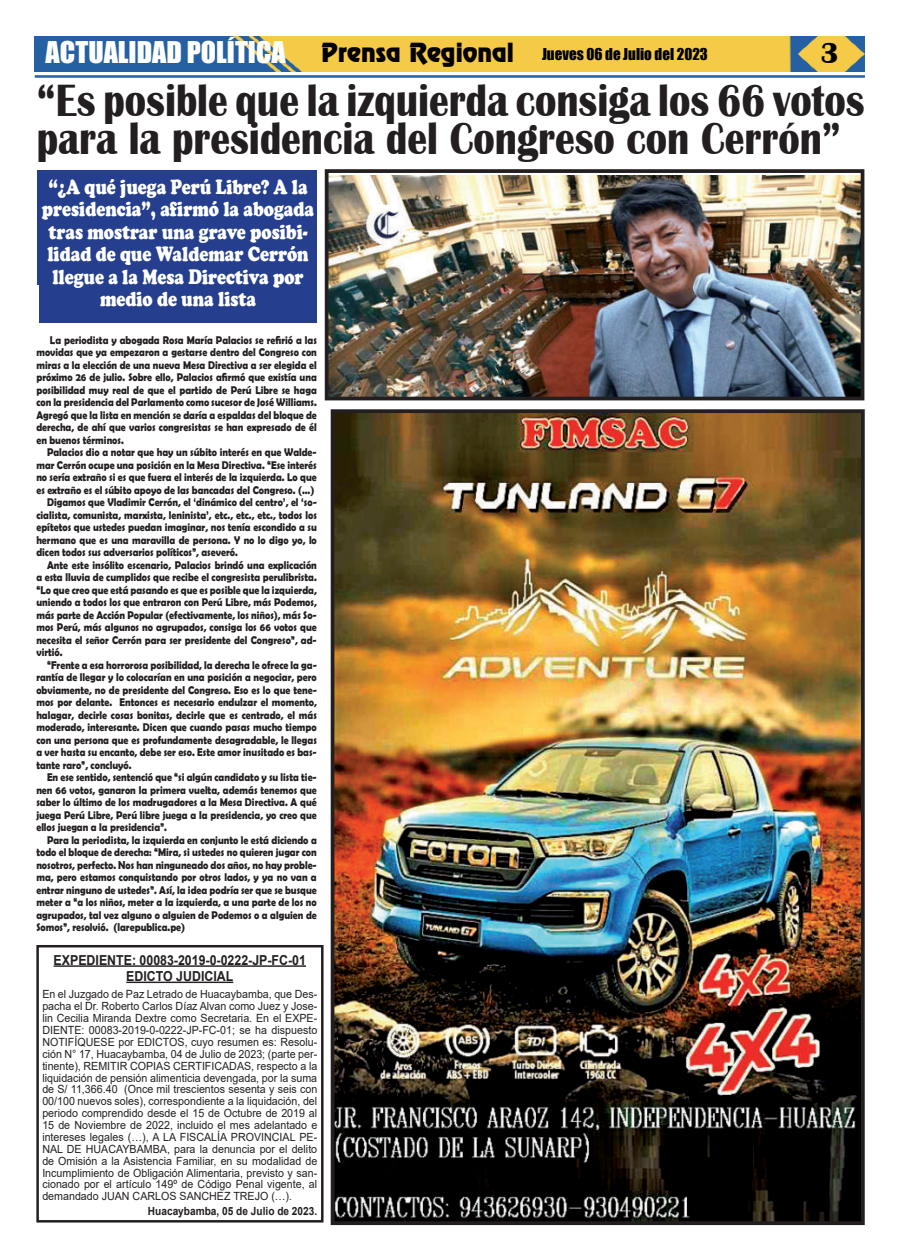
<style>
.page{position:relative;width:900px;height:1258px;background:#fff}
.page>*{position:absolute;margin:0;border:0;box-sizing:border-box;transform-origin:0 0}
.t1{font:700 46.5px/37.5px "Britannic";color:#231f20;scale:.85 1}
.t2{font:700 30px "Britannic";color:#020000}
.t3{font:27.5px "Impact";color:#fff}
.t4{font:900 21.25px/22.5px "Cooper";color:#fff;text-align:center;scale:.8 1}
.t5{font:15px "Impact";color:#000}
.t6{font:700 13.75px/16.2px "Arial";color:#231f20;text-align:center;scale:.9 1}
.t7{font:700 11.25px/12.5px "Berlin Sans FB Demi";color:#231f20;text-align:justify;scale:.88 1}
.t8{font:11.25px/11.9px "Arial";color:#231f20;text-align:justify;scale:.95 1}
.t9{font:700 11.25px "Arial";color:#231f20;scale:.9 1}
.s1{font-family:"Renfrew Normal";font-size:23.75px;color:#020000}
</style>
<div class="page">
<hr style="left:35px;top:75px;width:830px;height:3px;background:#2361a2">
<img style="left:35px;top:36px;width:830px;height:36px">
<img style="left:336px;top:414px;width:524px;height:806px">
<div style="left:331px;top:409px;width:534px;height:816px;border:4px solid #231f20"></div>
<img style="left:330px;top:175px;width:529px;height:220px">
<div style="left:325px;top:169px;width:539px;height:231px;border:4px solid #231f20"></div>
<div style="left:37px;top:170px;width:280px;height:115px;background:#253f8e"></div>
<div style="left:39px;top:180px;width:278px;height:142px;background:#253f8e"></div>
<div style="left:36px;top:945px;width:288px;height:277px;border:3px solid #231f20"></div>
<hr style="left:54px;top:965px;width:252px;height:2px;background:#231f20">
<hr style="left:126px;top:982px;width:107px;height:1px;background:#231f20">
<h3 class="t3" style="left:46px;top:38px;width:242px">ACTUALIDAD POLÍTICA</h3>
<h3 class="t5" style="left:321px;top:46px;width:388px"><span class="s1">Prensa Regional</span> Jueves 06 de Julio del 2023</h3>
<h2 class="t2" style="left:820px;top:38px;width:20px">3</h2>
<h1 class="t1" style="left:37px;top:82px;width:975px">“Es posible que la izquierda consiga los 66 votos para la presidencia del Congreso con Cerrón”</h1>
<h3 class="t4" style="left:42px;top:177px;width:342px">“¿A qué juega Perú Libre? A la presidencia”, afirmó la abogada tras mostrar una grave posibi&shy;lidad de que Waldemar Cerrón llegue a la Mesa Directiva por medio de una lista</h3>
<p class="t7" style="left:36px;top:333px;width:320px;text-indent:14px">La periodista y abogada Rosa María Palacios se refirió a las movidas que ya empezaron a gestarse dentro del Congreso con miras a la elección de una nueva Mesa Directiva a ser elegida el próximo 26 de julio. Sobre ello, Palacios afirmó que existía una posibilidad muy real de que el partido de Perú Libre se haga con la presidencia del Parlamento como sucesor de José Williams.<br>Agregó que la lista en mención se daría a espaldas del bloque de derecha, de ahí que varios congresistas se han expresado de él en buenos términos.</p>
<p class="t7" style="left:47px;top:446px;width:308px">Palacios dio a notar que hay un súbito interés en que Walde-</p>
<p class="t7" style="left:36px;top:459px;width:320px">mar Cerrón ocupe una posición en la Mesa Directiva. “Ese interés</p>
<p class="t7" style="left:36px;top:471px;width:320px">no sería extraño si es que fuera el interés de la izquierda. Lo que</p>
<p class="t7" style="left:36px;top:484px;width:317px">es extraño es el súbito apoyo de las bancadas del Congreso. (...)</p>
<p class="t7" style="left:47px;top:496px;width:308px">Digamos que Vladimir Cerrón, el ‘dinámico del centro’, el ‘so-</p>
<p class="t7" style="left:36px;top:509px;width:320px">cialista, comunista, marxista, leninista’, etc., etc., etc., todos los</p>
<p class="t7" style="left:36px;top:521px;width:320px">epítetos que ustedes puedan imaginar, nos tenía escondido a su</p>
<p class="t7" style="left:36px;top:534px;width:320px">hermano que es una maravilla de persona. Y no lo digo yo, lo</p>
<p class="t7" style="left:36px;top:546px;width:230px">dicen todos sus adversarios políticos”, aseveró.</p>
<p class="t7" style="left:47px;top:559px;width:308px">Ante este insólito escenario, Palacios brindó una explicación</p>
<p class="t7" style="left:36px;top:571px;width:320px">a esta lluvia de cumplidos que recibe el congresista perulibrista.</p>
<p class="t7" style="left:36px;top:584px;width:320px">“Lo que creo que está pasando es que es posible que la izquierda,</p>
<p class="t7" style="left:36px;top:596px;width:320px">uniendo a todos los que entraron con Perú Libre, más Podemos,</p>
<p class="t7" style="left:36px;top:609px;width:320px">más parte de Acción Popular (efectivamente, los niños), más So-</p>
<p class="t7" style="left:36px;top:621px;width:320px">mos Perú, más algunos no agrupados, consiga los 66 votos que</p>
<p class="t7" style="left:36px;top:634px;width:320px">necesita el señor Cerrón para ser presidente del Congreso”, ad-</p>
<p class="t7" style="left:36px;top:646px;width:31px">virtió.</p>
<p class="t7" style="left:47px;top:659px;width:308px">“Frente a esa horrorosa posibilidad, la derecha le ofrece la ga-</p>
<p class="t7" style="left:36px;top:671px;width:320px">rantía de llegar y lo colocarían en una posición a negociar, pero</p>
<p class="t7" style="left:36px;top:684px;width:320px">obviamente, no de presidente del Congreso. Eso es lo que tene-</p>
<p class="t7" style="left:36px;top:696px;width:320px">mos por delante. Entonces es necesario endulzar el momento,</p>
<p class="t7" style="left:36px;top:709px;width:320px">halagar, decirle cosas bonitas, decirle que es centrado, el más</p>
<p class="t7" style="left:36px;top:721px;width:320px">moderado, interesante. Dicen que cuando pasas mucho tiempo</p>
<p class="t7" style="left:36px;top:734px;width:320px">con una persona que es profundamente desagradable, le llegas</p>
<p class="t7" style="left:36px;top:746px;width:320px">a ver hasta su encanto, debe ser eso. Este amor inusitado es bas-</p>
<p class="t7" style="left:36px;top:759px;width:110px">tante raro”, concluyó.</p>
<p class="t7" style="left:47px;top:771px;width:308px">En ese sentido, sentenció que “si algún candidato y su lista tie-</p>
<p class="t7" style="left:36px;top:784px;width:320px">nen 66 votos, ganaron la primera vuelta, además tenemos que</p>
<p class="t7" style="left:36px;top:796px;width:320px">saber lo último de los madrugadores a la Mesa Directiva. A qué</p>
<p class="t7" style="left:36px;top:809px;width:320px">juega Perú Libre, Perú libre juega a la presidencia, yo creo que</p>
<p class="t7" style="left:36px;top:821px;width:150px">ellos juegan a la presidencia”.</p>
<p class="t7" style="left:47px;top:834px;width:308px">Para la periodista, la izquierda en conjunto le está diciendo a</p>
<p class="t7" style="left:36px;top:846px;width:320px">todo el bloque de derecha: “Mira, si ustedes no quieren jugar con</p>
<p class="t7" style="left:36px;top:859px;width:320px">nosotros, perfecto. Nos han ninguneado dos años, no hay proble-</p>
<p class="t7" style="left:36px;top:871px;width:320px">ma, pero estamos conquistando por otros lados, y ya no van a</p>
<p class="t7" style="left:36px;top:884px;width:320px">entrar ninguno de ustedes”. Así, la idea podría ser que se busque</p>
<p class="t7" style="left:36px;top:896px;width:320px">meter a “a los niños, meter a la izquierda, a una parte de los no</p>
<p class="t7" style="left:36px;top:909px;width:320px">agrupados, tal vez alguno o alguien de Podemos o a alguien de</p>
<p class="t7" style="left:36px;top:921px;width:171px">Somos”, resolvió. (larepublica.pe)</p>
<p class="t6" style="left:54px;top:953px;width:282px">EXPEDIENTE: 00083-2019-0-0222-JP-FC-01<br>EDICTO JUDICIAL</p>
<p class="t8" style="left:42px;top:989px;width:291px">En el Juzgado de Paz Letrado de Huacaybamba, que Des&shy;pacha el Dr. Roberto Carlos Díaz Alvan como Juez y Jose&shy;lin Cecilia Miranda Dextre como Secretaria. En el EXPE-DIENTE: 00083-2019-0-0222-JP-FC-01; se ha dispuesto NOTIFÍQUESE por EDICTOS, cuyo resumen es: Resolu&shy;ción N° 17, Huacaybamba, 04 de Julio de 2023; (parte per&shy;tinente), REMITIR COPIAS CERTIFICADAS, respecto a la liquidación de pensión alimenticia devengada, por la suma de S/ 11,366.40 (Once mil trescientos sesenta y seis con 00/100 nuevos soles), correspondiente a la liquidación, del periodo comprendido desde el 15 de Octubre de 2019 al 15 de Noviembre de 2022, incluido el mes adelantado e intereses legales (…), A LA FISCALÍA PROVINCIAL PE-NAL DE HUACAYBAMBA, para la denuncia por el delito de Omisión a la Asistencia Familiar, en su modalidad de Incumplimiento de Obligación Alimentaria, previsto y san&shy;cionado por el artículo 149º de Código Penal vigente, al demandado JUAN CARLOS SANCHEZ TREJO (…).</p>
<p class="t9" style="left:148px;top:1207px;width:190px">Huacaybamba, 05 de Julio de 2023.</p>
</div>
